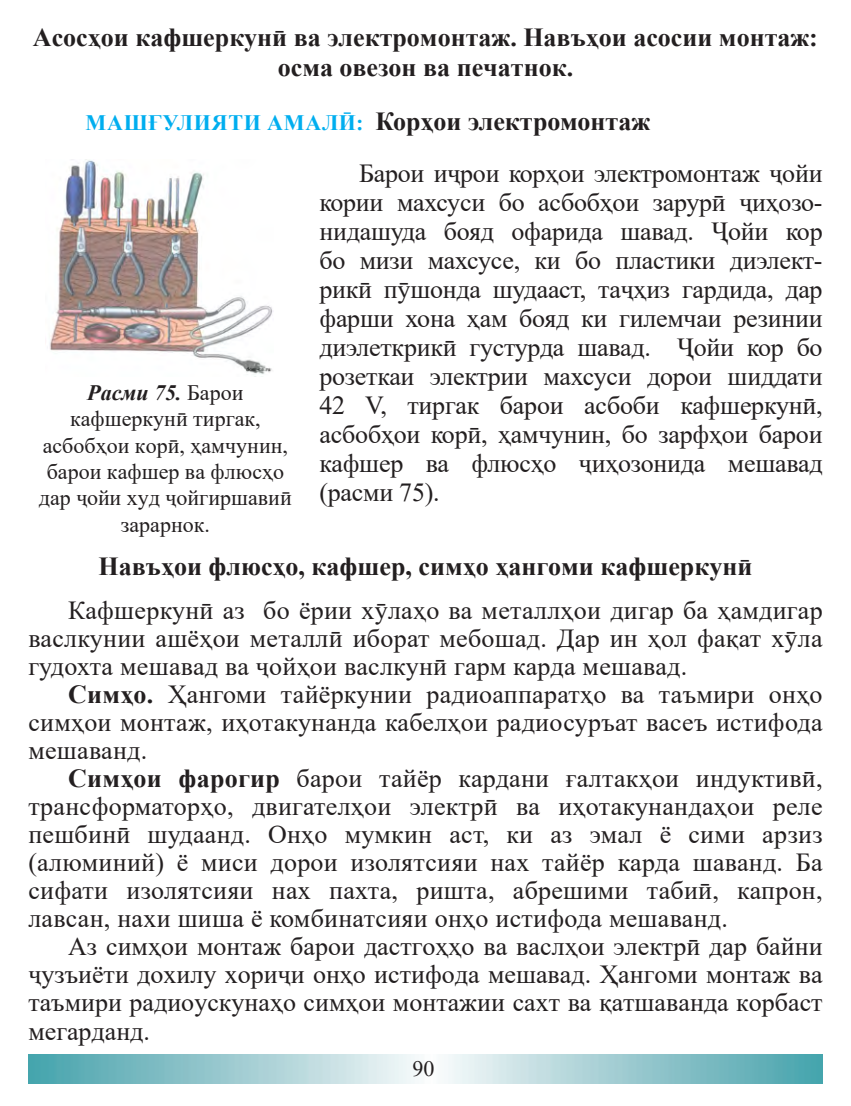
<style>
.page{position:relative;width:851px;height:1106px;background:#fff}
.page>*{position:absolute;margin:0;border:0;box-sizing:border-box;transform-origin:0 0}
.Обычный1{font:26px/29px "Times New Roman";color:#231f20;text-align:justify}
.pod_tema{font:700 26px/30px "Times New Roman";color:#231f20;text-align:center}
.mustahkam{font:700 26px "Times New Roman";color:#231f20}
.rasm{font:22px/26.4px "Times New Roman";color:#231f20;text-align:center}
.s1{font-size:22px;color:#00aeef}
.s2{font-weight:700;font-style:italic}
.s3{font-weight:700}
</style>
<div class="page">
<img style="left:29px;top:1054px;width:793px;height:29px">
<img style="left:49px;top:159px;width:224px;height:216px">
<p class="pod_tema" style="left:33px;top:21px;width:786px">Асосҳои кафшеркунӣ ва электромонтаж. Навъҳои асосии монтаж: осма овезон ва печатнок.</p>
<p class="mustahkam" style="left:85px;top:102px;width:566px"><span class="s1">МАШҒУЛИЯТИ АМАЛӢ:</span> Корҳои электромонтаж</p>
<p class="Обычный1" style="left:319px;top:157px;width:504px;text-indent:40px">Барои иҷрои корҳои электромонтаж ҷойи кории махсуси бо асбобҳои зарурӣ ҷиҳозо&shy;нидашуда бояд офарида шавад. Ҷойи кор бо мизи махсусе, ки бо пластики диэлект&shy;рикӣ пӯшонда шудааст, таҷҳиз гардида, дар фарши хона ҳам бояд ки гилемчаи резинии диэлеткрикӣ густурда шавад. Ҷойи кор бо розеткаи электрии махсуси дорои шиддати 42 V, тиргак барои асбоби кафшеркунӣ, асбобҳои корӣ, ҳамчунин, бо зарфҳои барои кафшер ва флюсҳо ҷиҳозонида мешавад (расми 75).</p>
<p class="rasm" style="left:39px;top:378px;width:254px"><span class="s2">Расми 75.</span> Барои кафшеркунӣ тиргак, асбобҳои корӣ, ҳамчунин, барои кафшер ва флюсҳо дар ҷойи худ ҷойгиршавиӣ зарарнок.</p>
<p class="pod_tema" style="left:99px;top:550px;width:655px">Навъҳои флюсҳо, кафшер, симҳо ҳангоми кафшеркунӣ</p>
<p class="Обычный1" style="left:28px;top:595px;width:795px;line-height:28px;text-indent:40px">Кафшеркунӣ аз бо ёрии хӯлаҳо ва металлҳои дигар ба ҳамдигар васлкунии ашёҳои металлӣ иборат мебошад. Дар ин ҳол фақат хӯла гудохта мешавад ва ҷойҳои васлкунӣ гарм карда мешавад.</p>
<p class="Обычный1" style="left:28px;top:679px;width:795px;line-height:28px;text-indent:40px"><span class="s3">Симҳо.</span> Ҳангоми тайёркунии радиоаппаратҳо ва таъмири онҳо симҳои монтаж, иҳотакунанда кабелҳои радиосуръат васеъ истифода мешаванд.</p>
<p class="Обычный1" style="left:28px;top:763px;width:795px;line-height:28px;text-indent:40px"><span class="s3">Симҳои фарогир</span> барои тайёр кардани ғалтакҳои индуктивӣ, трансформаторҳо, двигателҳои электрӣ ва иҳотакунандаҳои реле пешбинӣ шудаанд. Онҳо мумкин аст, ки аз эмал ё сими арзиз (алюминий) ё миси дорои изолятсияи нах тайёр карда шаванд. Ба сифати изолятсияи нах пахта, ришта, абрешими табиӣ, капрон, лавсан, нахи шиша ё комбинатсияи онҳо истифода мешаванд.</p>
<p class="Обычный1" style="left:28px;top:931px;width:795px;line-height:28.4px;text-indent:40px">Аз симҳои монтаж барои дастгоҳҳо ва васлҳои электрӣ дар байни ҷузъиёти дохилу хориҷи онҳо истифода мешавад. Ҳангоми монтаж ва таъмири радиоускунаҳо симҳои монтажии сахт ва қатшаванда корбаст мегарданд.</p>
<p class="rasm" style="left:412px;top:1054px;width:23px">90</p>
</div>
